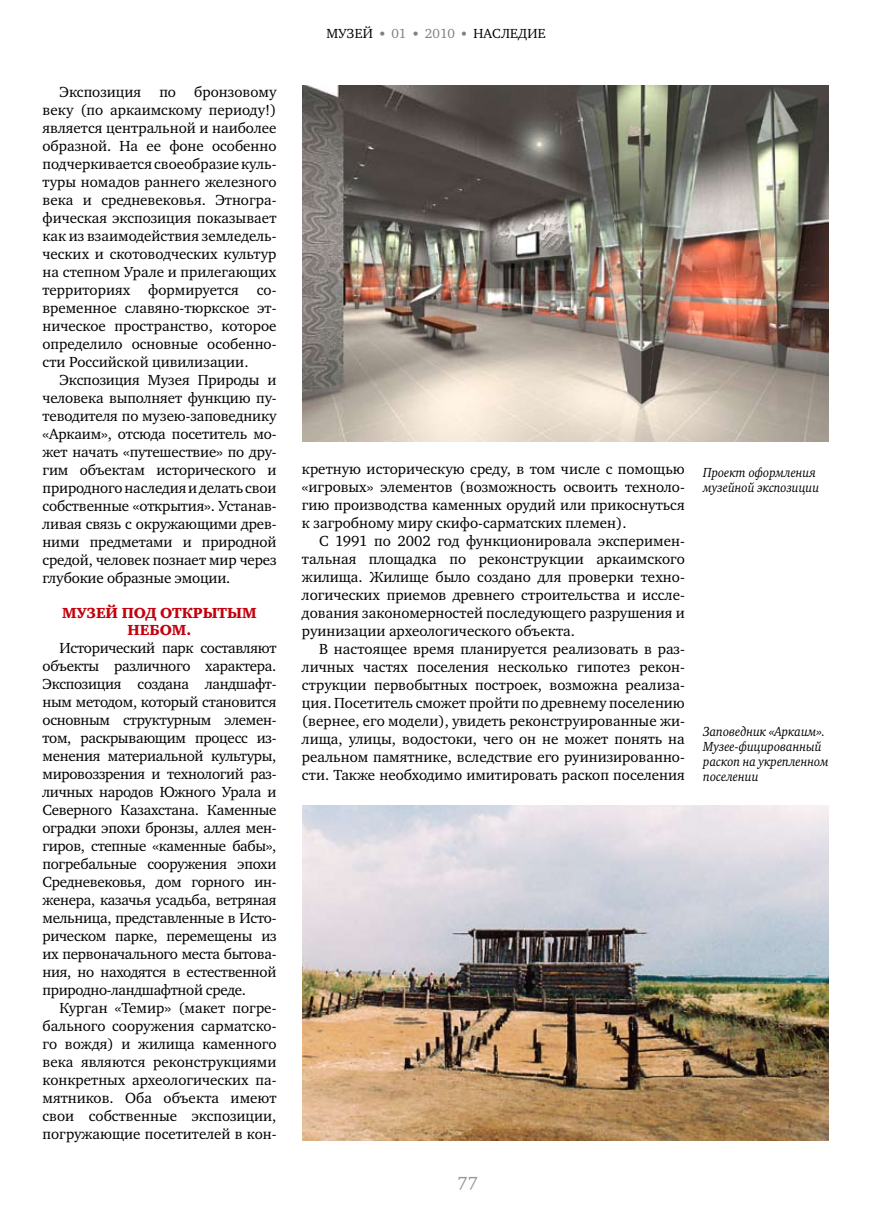
<style>
.page{position:relative;width:872px;height:1212px;background:#fff}
.page>*{position:absolute;margin:0;border:0;box-sizing:border-box;transform-origin:0 0}
.t1{font:18px "Charter C";color:#97979b}
.t2{font:15px/18px "Charter C";color:#000;text-align:justify}
.t3{font:15px/17.2px "Charter Black C";color:#c4000d;text-align:center}
.t4{font:italic 13.5px/15px "Charter C";color:#000;scale:.9 1}
.t5{font:13.5px "Charter C";letter-spacing:.14em;color:#000}
.t6{font:13.5px "Charter C";letter-spacing:-.01em;color:#818084}
</style>
<div class="page">
<img style="left:302px;top:805px;width:526px;height:336px">
<img style="left:302px;top:85px;width:526px;height:356px">
<p class="t2" style="left:43px;top:83px;width:235px;text-indent:17px">Экспозиция по бронзовому веку (по аркаимскому периоду!) является центральной и наиболее образной. На ее фоне особенно подчеркивается своеобразие куль&shy;туры номадов раннего железного века и средневековья. Этногра&shy;фическая экспозиция показывает как из взаимодействия земледель&shy;ческих и скотоводческих культур на степном Урале и прилегающих территориях формируется со&shy;временное славяно-тюркское эт&shy;ническое пространство, которое определило основные особенно&shy;сти Российской цивилизации.</p>
<p class="t2" style="left:43px;top:371px;width:235px;text-indent:17px">Экспозиция Музея Природы и человека выполняет функцию пу&shy;теводителя по музею-заповеднику «Аркаим», отсюда посетитель мо&shy;жет начать «путешествие» по дру&shy;гим объектам исторического и природного наследия и делать свои собственные «открытия». Устанав&shy;ливая связь с окружающими древ&shy;ними предметами и природной средой, человек познает мир через глубокие образные эмоции.</p>
<p class="t3" style="left:62px;top:604px;width:195px">Музей под открытым небом.</p>
<p class="t2" style="left:43px;top:639px;width:235px;text-indent:17px">Исторический парк составляют объекты различного характера.<br>Экспозиция создана ландшафт&shy;ным методом, который становится основным структурным элемен&shy;том, раскрывающим процесс из&shy;менения материальной культуры, мировоззрения и технологий раз&shy;личных народов Южного Урала и Северного Казахстана. Каменные оградки эпохи бронзы, аллея мен&shy;гиров, степные «каменные бабы», погребальные сооружения эпохи Средневековья, дом горного ин&shy;женера, казачья усадьба, ветряная мельница, представленные в Исто&shy;рическом парке, перемещены из их первоначального места бытова&shy;ния, но находятся в естественной природно-ландшафтной среде.</p>
<p class="t2" style="left:43px;top:999px;width:235px;text-indent:17px">Курган «Темир» (макет погре&shy;бального сооружения сарматско&shy;го вождя) и жилища каменного века являются реконструкциями конкретных археологических па&shy;мятников. Оба объекта имеют свои собственные экспозиции, погружающие посетителей в кон-</p>
<p class="t5" style="left:326px;top:26px;width:48px">музей</p>
<p class="t6" style="left:380px;top:26px;width:28px">● 01</p>
<p class="t6" style="left:413px;top:26px;width:43px">● 2010</p>
<p class="t5" style="left:462px;top:26px;width:85px"><sup>●</sup> наследие</p>
<p class="t2" style="left:302px;top:460px;width:384px">кретную историческую среду, в том числе с помощью «игровых» элементов (возможность освоить техноло&shy;гию производства каменных орудий или прикоснуться к загробному миру скифо-сарматских племен).</p>
<p class="t2" style="left:302px;top:532px;width:384px;text-indent:17px">С 1991 по 2002 год функционировала эксперимен&shy;тальная площадка по реконструкции аркаимского жилища. Жилище было создано для проверки техно&shy;логических приемов древнего строительства и иссле&shy;дования закономерностей последующего разрушения и руинизации археологического объекта.</p>
<p class="t2" style="left:302px;top:640px;width:384px;text-indent:17px">В настоящее время планируется реализовать в раз&shy;личных частях поселения несколько гипотез рекон&shy;струкции первобытных построек, возможна реализа&shy;ция. Посетитель сможет пройти по древнему поселению (вернее, его модели), увидеть реконструированные жи&shy;лища, улицы, водостоки, чего он не может понять на реальном памятнике, вследствие его руинизированно&shy;сти. Также необходимо имитировать раскоп поселения</p>
<p class="t4" style="left:703px;top:465px;width:130px">Проект оформления музейной экспозиции</p>
<p class="t4" style="left:703px;top:724px;width:141px">Заповедник «Аркаим».<br>Музее-фицированный раскоп на укрепленном поселении</p>
<p class="t1" style="left:457px;top:1173px;width:22px">77</p>
</div>
